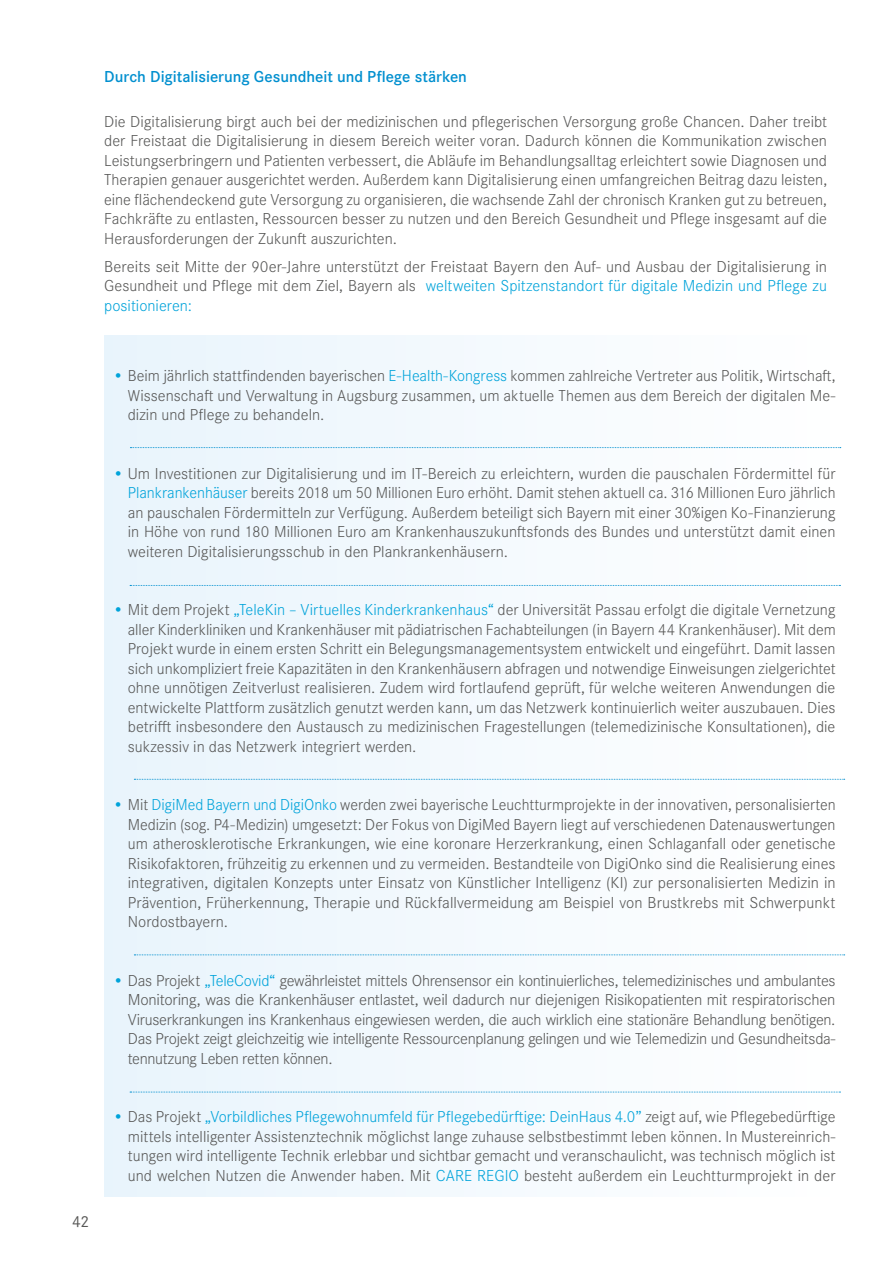
<style>
.page{position:relative;width:893px;height:1263px;background:#fff}
.page>*{position:absolute;margin:0;border:0;box-sizing:border-box;transform-origin:0 0}
.t1{font:300 16.5px/19.5px "Corporate S Pro";color:#575756;text-align:justify}
.t2{font:600 16.5px "Corporate S Pro";color:#008fcf}
.t3{font:16.5px "Corporate S Pro";color:#575756}
.s1{color:#00a3da}
</style>
<div class="page">
<div style="left:104px;top:336px;width:740px;height:860px;background:#f4f9fe"></div>
<svg style="left:130px;top:447px;width:711px;height:1px"></svg>
<svg style="left:130px;top:585px;width:710px;height:1px"></svg>
<svg style="left:134px;top:954px;width:711px;height:1px"></svg>
<svg style="left:134px;top:779px;width:711px;height:1px"></svg>
<svg style="left:130px;top:1092px;width:710px;height:1px"></svg>
<p class="t2" style="left:104px;top:64px;width:364px">Durch Digitalisierung Gesundheit und Pflege stärken</p>
<p class="t1" style="left:104px;top:110px;width:724px">Die Digitalisierung birgt auch bei der medizinischen und pflegerischen Versorgung große Chancen. Daher treibt der Freistaat die Digitalisierung in diesem Bereich weiter voran. Dadurch können die Kommunikation zwischen Leistungserbringern und Patienten verbessert, die Abläufe im Behandlungsalltag erleichtert sowie Diagnosen und Therapien genauer ausgerichtet werden. Außerdem kann Digitalisierung einen umfangreichen Beitrag dazu leisten, eine flächendeckend gute Versorgung zu organisieren, die wachsende Zahl der chronisch Kranken gut zu betreuen, Fachkräfte zu entlasten, Ressourcen besser zu nutzen und den Bereich Gesundheit und Pflege insgesamt auf die Herausforderungen der Zukunft auszurichten.</p>
<p class="t1" style="left:104px;top:255px;width:724px">Bereits seit Mitte der 90er-Jahre unterstützt der Freistaat Bayern den Auf- und Ausbau der Digitalisierung in Gesundheit und Pflege mit dem Ziel, Bayern als <span class="s1">weltweiten Spitzenstandort für digitale Medizin und Pflege zu positionieren:</span></p>
<p class="t3" style="left:72px;top:1209px;width:19px">42</p>
<p class="t1" style="left:128px;top:365px;width:709px;text-indent:-15px"><span class="s1">•</span> Beim jährlich stattfindenden bayerischen <span class="s1">E-Health-Kongress</span> kommen zahlreiche Vertreter aus Politik, Wirtschaft, Wissenschaft und Verwaltung in Augsburg zusammen, um aktuelle Themen aus dem Bereich der digitalen Me&shy;dizin und Pflege zu behandeln.</p>
<p class="t1" style="left:128px;top:462px;width:709px;text-indent:-15px"><span class="s1">•</span> Um Investitionen zur Digitalisierung und im IT-Bereich zu erleichtern, wurden die pauschalen Fördermittel für <span class="s1">Plankrankenhäuser</span> bereits 2018 um 50 Millionen Euro erhöht. Damit stehen aktuell ca. 316 Millionen Euro jährlich an pauschalen Fördermitteln zur Verfügung. Außerdem beteiligt sich Bayern mit einer 30%igen Ko-Finanzierung in Höhe von rund 180 Millionen Euro am Krankenhauszukunftsfonds des Bundes und unterstützt damit einen weiteren Digitalisierungsschub in den Plankrankenhäusern.</p>
<p class="t1" style="left:128px;top:599px;width:709px;text-indent:-15px"><span class="s1">•</span> Mit dem Projekt <span class="s1">„TeleKin – Virtuelles Kinderkrankenhaus“</span> der Universität Passau erfolgt die digitale Vernetzung aller Kinderkliniken und Krankenhäuser mit pädiatrischen Fachabteilungen (in Bayern 44 Krankenhäuser). Mit dem Projekt wurde in einem ersten Schritt ein Belegungsmanagementsystem entwickelt und eingeführt. Damit lassen sich unkompliziert freie Kapazitäten in den Krankenhäusern abfragen und notwendige Einweisungen zielgerichtet ohne unnötigen Zeitverlust realisieren. Zudem wird fortlaufend geprüft, für welche weiteren Anwendungen die entwickelte Plattform zusätzlich genutzt werden kann, um das Netzwerk kontinuierlich weiter auszubauen. Dies betrifft insbesondere den Austausch zu medizinischen Fragestellungen (telemedizinische Konsultationen), die sukzessiv in das Netzwerk integriert werden.</p>
<p class="t1" style="left:128px;top:794px;width:709px;text-indent:-15px"><span class="s1">•</span> Mit <span class="s1">DigiMed Bayern und DigiOnko</span> werden zwei bayerische Leuchtturmprojekte in der innovativen, personalisierten Medizin (sog. P4-Medizin) umgesetzt: Der Fokus von DigiMed Bayern liegt auf verschiedenen Datenauswertungen um atherosklerotische Erkrankungen, wie eine koronare Herzerkrankung, einen Schlaganfall oder genetische Risikofaktoren, frühzeitig zu erkennen und zu vermeiden. Bestandteile von DigiOnko sind die Realisierung eines integrativen, digitalen Konzepts unter Einsatz von Künstlicher Intelligenz (KI) zur personalisierten Medizin in Prävention, Früherkennung, Therapie und Rückfallvermeidung am Beispiel von Brustkrebs mit Schwerpunkt Nordostbayern.</p>
<p class="t1" style="left:128px;top:969px;width:709px;text-indent:-15px"><span class="s1">•</span> Das Projekt <span class="s1">„TeleCovid“</span> gewährleistet mittels Ohrensensor ein kontinuierliches, telemedizinisches und ambulantes Monitoring, was die Krankenhäuser entlastet, weil dadurch nur diejenigen Risikopatienten mit respiratorischen Viruserkrankungen ins Krankenhaus eingewiesen werden, die auch wirklich eine stationäre Behandlung benötigen.<br>Das Projekt zeigt gleichzeitig wie intelligente Ressourcenplanung gelingen und wie Telemedizin und Gesundheitsda&shy;tennutzung Leben retten können.</p>
<p class="t1" style="left:128px;top:1106px;width:709px;text-indent:-15px"><span class="s1">•</span> Das Projekt <span class="s1">„Vorbildliches Pflegewohnumfeld für Pflegebedürftige: DeinHaus 4.0”</span> zeigt auf, wie Pflegebedürftige mittels intelligenter Assistenztechnik möglichst lange zuhause selbstbestimmt leben können. In Mustereinrich&shy;tungen wird intelligente Technik erlebbar und sichtbar gemacht und veranschaulicht, was technisch möglich ist und welchen Nutzen die Anwender haben. Mit <span class="s1">CARE REGIO</span> besteht außerdem ein Leuchtturmprojekt in der</p>
</div>
